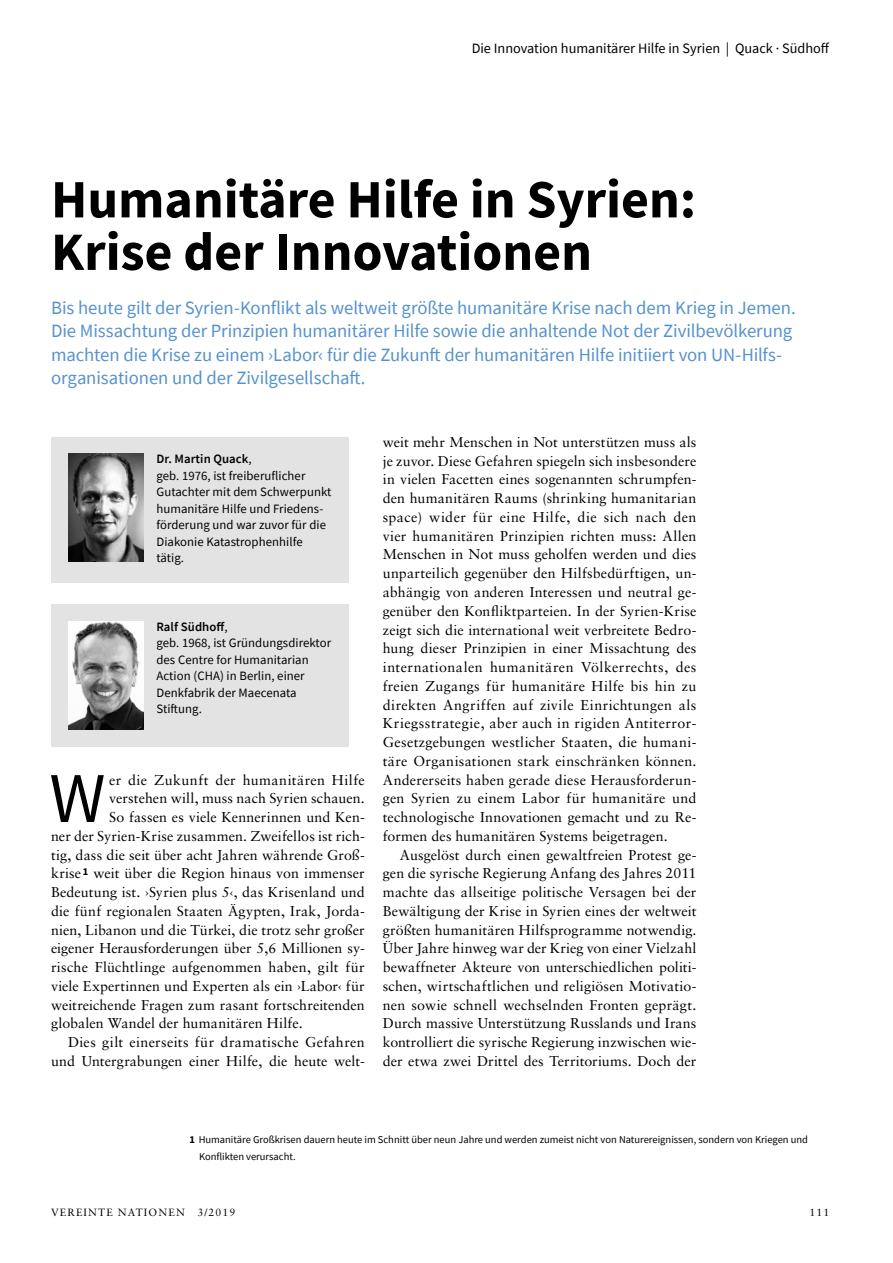
<style>
.page{position:relative;width:893px;height:1263px;background:#fff}
.page>*{position:absolute;margin:0;border:0;box-sizing:border-box;transform-origin:0 0}
.t1{font:71.4px "Source Sans Pro";color:#000}
.t2{font:700 54px/52.5px "Source Sans Pro";color:#000}
.t3{font:18.75px/23.2px "Source Sans Pro";letter-spacing:-.005em;color:#5692ce}
.t4{font:14.25px/18.8px "Sabon LT Std";letter-spacing:.015em;color:#000;text-align:justify}
.t5{font:14.25px "Source Sans Pro";color:#000}
.t6{font:14.25px "Sabon LT Std";letter-spacing:.035em;color:#000}
.t7{font:12.75px/16.5px "Source Sans Pro";letter-spacing:.005em;color:#000}
.t8{font:10.5px/16.5px "Source Sans Pro";color:#000}
.t9{font:10.5px "Sabon LT Std";letter-spacing:.11em;color:#000}
.s1{font-weight:600}
.s2{font-weight:700}
</style>
<div class="page">
<div style="left:51px;top:437px;width:298px;height:146px;background:#e3e3e3"></div>
<img style="left:68px;top:453px;width:76px;height:109px">
<div style="left:51px;top:605px;width:298px;height:142px;background:#e3e3e3"></div>
<img style="left:68px;top:621px;width:76px;height:109px">
<p class="t5" style="left:472px;top:39px;width:359px">Die Innovation humanitärer Hilfe in Syrien | Quack · Südhoff</p>
<h2 class="t2" style="left:51px;top:172px;width:646px">Humanitäre Hilfe in Syrien:<br>Krise der Innovationen</h2>
<p class="t3" style="left:51px;top:296px;width:746px">Bis heute gilt der Syrien-Konflikt als weltweit größte humanitäre Krise nach dem Krieg in Jemen.<br>Die Missachtung der Prinzipien humanitärer Hilfe sowie die anhaltende Not der Zivilbevölkerung machten die Krise zu einem ›Labor‹ für die Zukunft der humanitären Hilfe initiiert von UN-Hilfs&shy;organisationen und der Zivilgesellschaft.</p>
<p class="t7" style="left:156px;top:450px;width:177px"><span class="s1">Dr. Martin Quack</span>,<br>geb. 1976, ist freiberuflicher<br>Gutachter mit dem Schwerpunkt humanitäre Hilfe und Friedens&shy;förderung und war zuvor für die<br>Diakonie Katastrophenhilfe tätig.</p>
<p class="t7" style="left:156px;top:618px;width:176px"><span class="s1">Ralf Südhoff</span>,<br>geb. 1968, ist Gründungsdirektor des Centre for Humanitarian<br>Action (CHA) in Berlin, einer<br>Denkfabrik der Maecenata<br>Stiftung.</p>
<h1 class="t1" style="left:49px;top:753px;width:58px">W</h1>
<p class="t6" style="left:109px;top:771px;width:257px">er die Zukunft der humanitären Hilfe</p>
<p class="t4" style="left:109px;top:789px;width:257px">verstehen will, muss nach Syrien schauen.</p>
<p class="t4" style="left:109px;top:807px;width:257px">So fassen es viele Kennerinnen und Ken-</p>
<p class="t4" style="left:51px;top:826px;width:315px">ner der Syrien-Krise zusammen. Zweifellos ist rich-</p>
<p class="t4" style="left:51px;top:845px;width:315px">tig, dass die seit über acht Jahren währende Groß-</p>
<p class="t4" style="left:51px;top:864px;width:315px">krise <sup>1</sup> weit über die Region hinaus von immenser</p>
<p class="t4" style="left:51px;top:882px;width:315px">Bedeutung ist. ›Syrien plus 5‹, das Krisenland und</p>
<p class="t4" style="left:51px;top:901px;width:315px">die fünf regionalen Staaten Ägypten, Irak, Jorda-</p>
<p class="t4" style="left:51px;top:920px;width:315px">nien, Libanon und die Türkei, die trotz sehr großer</p>
<p class="t4" style="left:51px;top:939px;width:315px">eigener Herausforderungen über 5,6 Millionen sy-</p>
<p class="t4" style="left:51px;top:957px;width:315px">rische Flüchtlinge aufgenommen haben, gilt für</p>
<p class="t4" style="left:51px;top:976px;width:315px">viele Expertinnen und Experten als ein ›Labor‹ für</p>
<p class="t4" style="left:51px;top:995px;width:315px">weitreichende Fragen zum rasant fortschreitenden</p>
<p class="t4" style="left:51px;top:1014px;width:253px">globalen Wandel der humanitären Hilfe.</p>
<p class="t4" style="left:68px;top:1032px;width:298px">Dies gilt einerseits für dramatische Gefahren</p>
<p class="t4" style="left:51px;top:1051px;width:314px">und Untergrabungen einer Hilfe, die heute welt-</p>
<p class="t4" style="left:383px;top:432px;width:315px">weit mehr Menschen in Not unterstützen muss als je zuvor. Diese Gefahren spiegeln sich insbesondere in vielen Facetten eines sogenannten schrumpfen&shy;den humanitären Raums (shrinking humanitarian space) wider für eine Hilfe, die sich nach den vier humanitären Prinzipien richten muss: Allen Menschen in Not muss geholfen werden und dies unparteilich gegenüber den Hilfsbedürftigen, un&shy;abhängig von anderen Interessen und neutral ge&shy;genüber den Konfliktparteien. In der Syrien-Krise zeigt sich die international weit verbreitete Bedro&shy;hung dieser Prinzipien in einer Missachtung des internationalen humanitären Völkerrechts, des freien Zugangs für humanitäre Hilfe bis hin zu direkten Angriffen auf zivile Einrichtungen als Kriegsstrategie, aber auch in rigiden Antiterror-Gesetzgebungen westlicher Staaten, die humani&shy;täre Organisationen stark einschränken können.<br>Andererseits haben gerade diese Herausforderun&shy;gen Syrien zu einem Labor für humanitäre und technologische Innovationen gemacht und zu Re&shy;formen des humanitären Systems beigetragen.</p>
<p class="t4" style="left:383px;top:845px;width:315px;text-indent:17px">Ausgelöst durch einen gewaltfreien Protest ge&shy;gen die syrische Regierung Anfang des Jahres 2011 machte das allseitige politische Versagen bei der Bewältigung der Krise in Syrien eines der weltweit größten humanitären Hilfsprogramme notwendig.<br>Über Jahre hinweg war der Krieg von einer Vielzahl bewaffneter Akteure von unterschiedlichen politi&shy;schen, wirtschaftlichen und religiösen Motivatio&shy;nen sowie schnell wechselnden Fronten geprägt.<br>Durch massive Unterstützung Russlands und Irans kontrolliert die syrische Regierung inzwischen wie&shy;der etwa zwei Drittel des Territoriums. Doch der</p>
<p class="t8" style="left:199px;top:1131px;width:610px;text-indent:-9px"><span class="s2">1</span> Humanitäre Großkrisen dauern heute im Schnitt über neun Jahre und werden zumeist nicht von Naturereignissen, sondern von Kriegen und<br>Konflikten verursacht.</p>
<p class="t9" style="left:51px;top:1206px;width:186px">Vereinte Nationen 3/2019</p>
<p class="t9" style="left:809px;top:1206px;width:21px">111</p>
</div>
